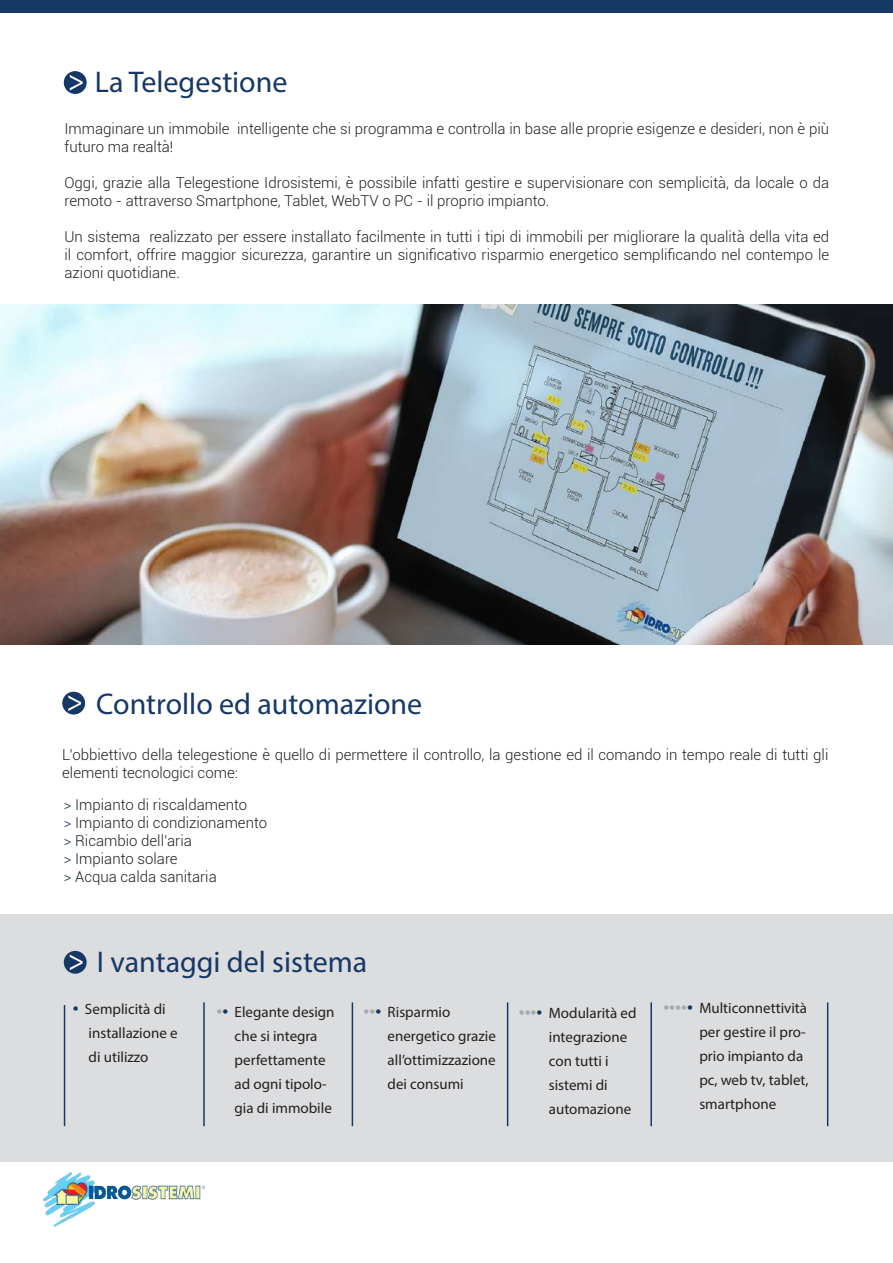
<style>
.page{position:relative;width:893px;height:1263px;background:#fff}
.page>*{position:absolute;margin:0;border:0;box-sizing:border-box;transform-origin:0 0}
.t1{font:30px "Myriad Pro";color:#163867}
.t2{font:300 15px/18px "Roboto";color:#231f20}
.t3{font:15px/24px "Myriad Pro";color:#231f20}
.s1{color:#163867}
.s2{font-size:21px;color:#a8a9ad}
.s3{font-size:21px;color:#163867}
</style>
<div class="page">
<div style="left:0;top:914px;width:893px;height:247px;background:#dcdddf"></div>
<div style="left:0;top:0;width:893px;height:13px;background:#163867"></div>
<svg style="left:64px;top:71px;width:23px;height:23px"></svg>
<svg style="left:70px;top:75px;width:13px;height:15px"></svg>
<svg style="left:64px;top:951px;width:23px;height:23px"></svg>
<svg style="left:70px;top:954px;width:13px;height:16px"></svg>
<hr style="left:64px;top:1005px;width:1px;height:121px;background:#163867">
<img style="left:43px;top:1172px;width:162px;height:54px">
<hr style="left:507px;top:1002px;width:1px;height:124px;background:#163867">
<hr style="left:650px;top:1002px;width:2px;height:124px;background:#163867">
<hr style="left:352px;top:1002px;width:1px;height:124px;background:#163867">
<hr style="left:203px;top:1002px;width:2px;height:124px;background:#163867">
<img style="left:0;top:304px;width:893px;height:341px">
<div style="left:62px;top:692px;width:23px;height:22px;background:#163867;border-radius:50%"></div>
<svg style="left:68px;top:695px;width:13px;height:16px"></svg>
<hr style="left:827px;top:1002px;width:1px;height:124px;background:#163867">
<h1 class="t1" style="left:95px;top:64px;width:194px">La Telegestione</h1>
<p class="t2" style="left:65px;top:119px;width:766px">Immaginare un immobile intelligente che si programma e controlla in base alle proprie esigenze e desideri, non è più futuro ma realtà!</p>
<p class="t2" style="left:65px;top:173px;width:766px">Oggi, grazie alla Telegestione Idrosistemi, è possibile infatti gestire e supervisionare con semplicità, da locale o da remoto - attraverso Smartphone, Tablet, WebTV o PC - il proprio impianto.</p>
<p class="t2" style="left:65px;top:227px;width:766px;text-align:justify">Un sistema realizzato per essere installato facilmente in tutti i tipi di immobili per migliorare la qualità della vita ed il comfort, offrire maggior sicurezza, garantire un significativo risparmio energetico semplificando nel contempo le azioni quotidiane.</p>
<h1 class="t1" style="left:96px;top:686px;width:327px">Controllo ed automazione</h1>
<p class="t2" style="left:62px;top:745px;width:768px">L’obbiettivo della telegestione è quello di permettere il controllo, la gestione ed il comando in tempo reale di tutti gli elementi tecnologici come:</p>
<p class="t2" style="left:64px;top:795px;width:205px"><span class="s1">&gt;</span> Impianto di riscaldamento<br><span class="s1">&gt;</span> Impianto di condizionamento <span class="s1">&gt;</span> Ricambio dell’aria<br><span class="s1">&gt;</span> Impianto solare<br><span class="s1">&gt;</span> Acqua calda sanitaria</p>
<h1 class="t1" style="left:97px;top:944px;width:272px">I vantaggi del sistema</h1>
<p class="t3" style="left:235px;top:999px;width:101px;text-indent:-18px"><span class="s2">•</span><span class="s3">•</span> Elegante design che si integra perfettamente ad ogni tipolo&shy;gia di immobile</p>
<p class="t3" style="left:699px;top:995px;width:111px;text-indent:-36px"><span class="s2">••••</span><span class="s3">•</span> Multiconnettività per gestire il pro&shy;prio impianto da pc, web tv, tablet, smartphone</p>
<p class="t3" style="left:89px;top:997px;width:90px;text-indent:-16px"><span class="s3">•</span> Semplicità di installazione e di utilizzo</p>
<p class="t3" style="left:388px;top:999px;width:110px;text-indent:-24px"><span class="s2">••</span><span class="s3">•</span> Risparmio energetico grazie all’ottimizzazione dei consumi</p>
<p class="t3" style="left:549px;top:1001px;width:89px;text-indent:-30px"><span class="s2">•••</span><span class="s3">•</span> Modularità ed integrazione con tutti i sistemi di automazione</p>
</div>
